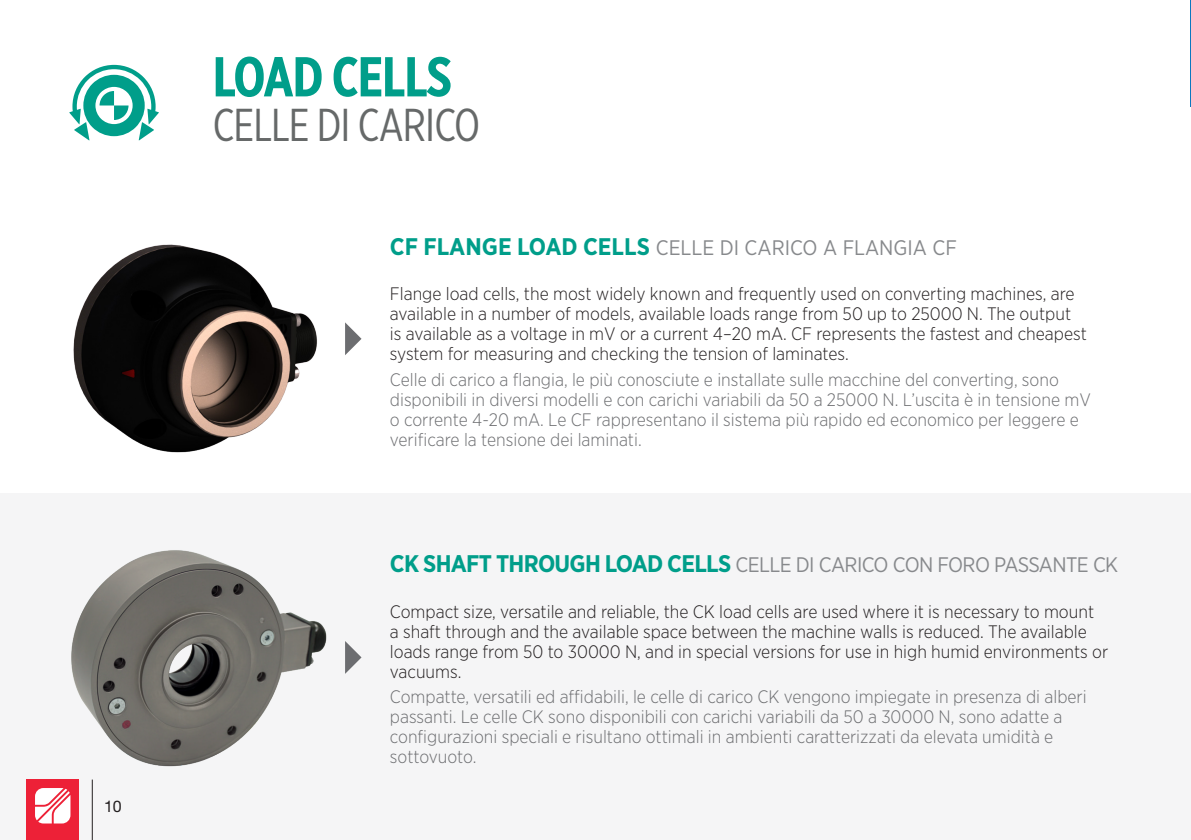
<style>
.page{position:relative;width:1191px;height:840px;background:#fff}
.page>*{position:absolute;margin:0;border:0;box-sizing:border-box;transform-origin:0 0}
.t1{font:700 56px "Gotham X Narrow";letter-spacing:-.02em;color:#009e8a}
.t2{font:46px "Gotham X Narrow";letter-spacing:-.02em;color:#666969}
.t3{font:21px "Gotham Narrow";letter-spacing:-.03em;color:#87898c}
.t4{font:21px "Gotham Narrow";color:#87898c}
.t5{font:300 18px/20px "Gotham Narrow";color:#231f20}
.t6{font:300 18px/20px "Gotham Narrow";color:#6c6d70}
.t7{font:16px "Helvetica Neue LT Pro";color:#231f20}
.s1{font-weight:700;font-size:24px;color:#009e8a}
</style>
<div class="page">
<div style="left:0;top:493px;width:1191px;height:346px;background:#f5f5f6"></div>
<svg style="left:345px;top:641px;width:16px;height:32px"></svg>
<svg style="left:345px;top:322px;width:16px;height:33px"></svg>
<svg style="left:69px;top:65px;width:90px;height:75px"></svg>
<img style="left:73px;top:244px;width:244px;height:209px">
<img style="left:71px;top:550px;width:256px;height:217px">
<hr style="left:92px;top:779px;width:1px;height:60px;background:#231f20">
<div style="left:26px;top:779px;width:53px;height:60px;background:#ed2137"></div>
<svg style="left:35px;top:788px;width:35px;height:35px"></svg>
<p class="t7" style="left:104px;top:796px;width:19px">10</p>
<h1 class="t1" style="left:213px;top:42px;width:241px">LOAD CELLS</h1>
<h2 class="t2" style="left:213px;top:97px;width:269px">CELLE DI CARICO</h2>
<p class="t4" style="left:390px;top:234px;width:568px"><span class="s1">CF FLANGE LOAD CELLS</span> CELLE DI CARICO A FLANGIA CF</p>
<p class="t5" style="left:390px;top:283px;width:698px">Flange load cells, the most widely known and frequently used on converting machines, are available in a number of models, available loads range from 50 up to 25000 N. The output is available as a voltage in mV or a current 4–20 mA. CF represents the fastest and cheapest system for measuring and checking the tension of laminates.</p>
<p class="t6" style="left:390px;top:369px;width:702px">Celle di carico a flangia, le più conosciute e installate sulle macchine del converting, sono disponibili in diversi modelli e con carichi variabili da 50 a 25000 N. L’uscita è in tensione mV o corrente 4-20 mA. Le CF rappresentano il sistema più rapido ed economico per leggere e verificare la tensione dei laminati.</p>
<p class="t3" style="left:390px;top:551px;width:730px"><span class="s1">CK SHAFT THROUGH LOAD CELLS</span> CELLE DI CARICO CON FORO PASSANTE CK</p>
<p class="t5" style="left:390px;top:600px;width:720px">Compact size, versatile and reliable, the CK load cells are used where it is necessary to mount<br>a shaft through and the available space between the machine walls is reduced. The available loads range from 50 to 30000 N, and in special versions for use in high humid environments or vacuums.</p>
<p class="t6" style="left:390px;top:686px;width:698px">Compatte, versatili ed affidabili, le celle di carico CK vengono impiegate in presenza di alberi passanti. Le celle CK sono disponibili con carichi variabili da 50 a 30000 N, sono adatte a configurazioni speciali e risultano ottimali in ambienti caratterizzati da elevata umidità e sottovuoto.</p>
</div>
